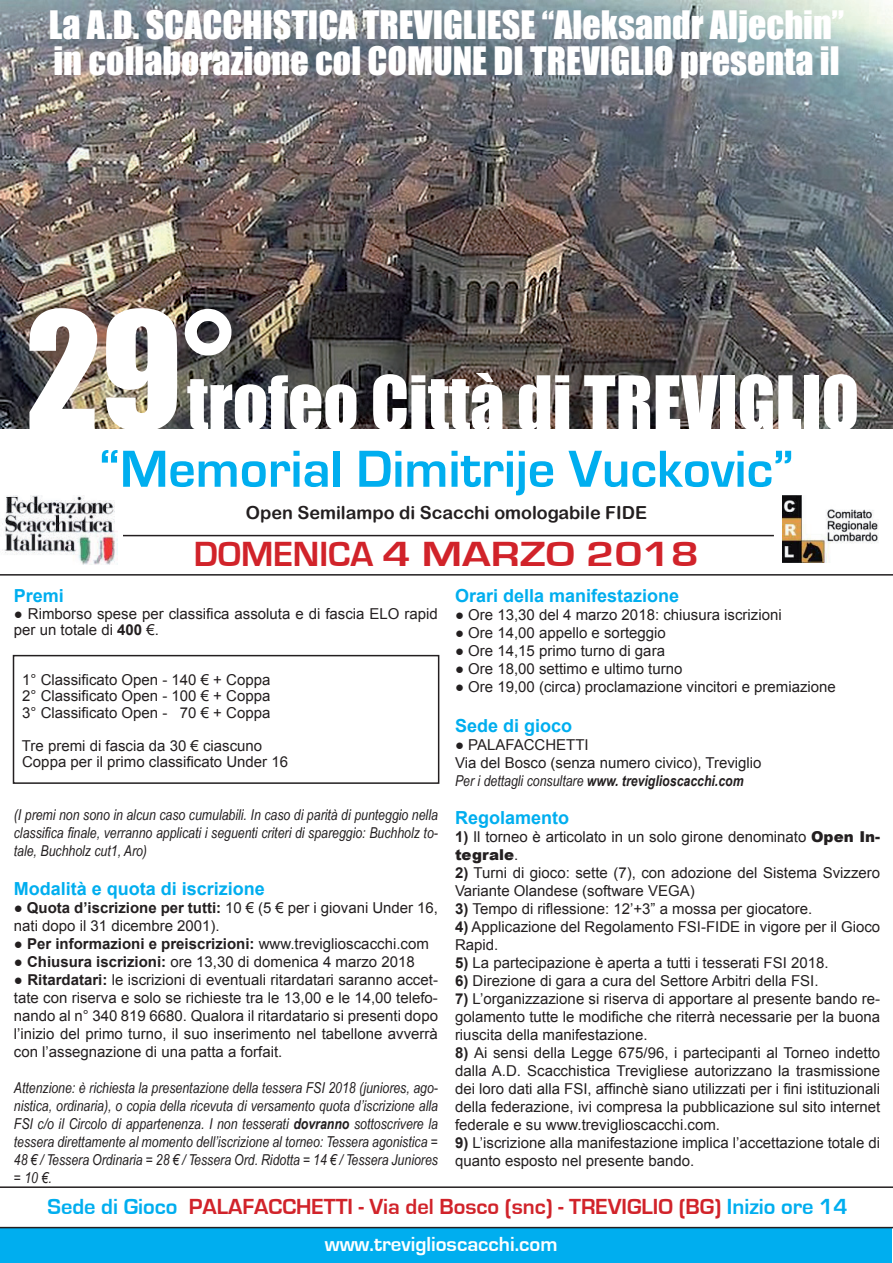
<style>
.page{position:relative;width:893px;height:1263px;background:#fff}
.page>*{position:absolute;margin:0;border:0;box-sizing:border-box;transform-origin:0 0}
.t1{font:69px "Impact";color:#fff}
.t2{font:700 54px "Eurostile";color:#00aeef}
.t3{font:36px/36px "Impact";color:#fff}
.t4{font:700 36px "Eurostile";color:#d1232a}
.t5{font:700 22.5px "Eurostile";color:#d1232a}
.t6{font:700 21px "Eurostile";color:#fff}
.t7{font:700 18px "Arial";color:#00aeef}
.t8{font:18px "Arial Rounded MT Bold";color:#231f20}
.t9{font:15px/18px "Arial";color:#231f20}
.t10{font:italic 15px/18px "Arial Narrow";color:#231f20;text-align:justify}
.t11{font:700 15px "Arial";color:#231f20}
.t12{font:italic 700 15px "Arial Narrow";color:#231f20}
.s1{font-size:150px}
.s2{font-weight:700}
.s3{font-weight:400}
.s4{font-weight:900}
.s5{color:#00aeef}
</style>
<div class="page">
<div style="left:0;top:1229px;width:891px;height:34px;background:#00aeef"></div>
<img style="left:0;top:0;width:893px;height:428px">
<hr style="left:0;top:535px;width:774px;height:1px;background:#231f20">
<hr style="left:0;top:574px;width:893px;height:2px;background:#231f20">
<hr style="left:0;top:1186px;width:893px;height:2px;background:#231f20">
<hr style="left:0;top:1227px;width:893px;height:1px;background:#231f20">
<div style="left:13px;top:655px;width:426px;height:129px;border:2px solid #231f20"></div>
<img style="left:782px;top:495px;width:96px;height:68px">
<div style="left:0;top:496px;width:122px;height:70px;background:#fff"></div>
<img style="left:2px;top:496px;width:115px;height:68px">
<h3 class="t3" style="left:49px;top:6px;width:797px">La A.D. SCACCHISTICA TREVIGLIESE “Aleksandr Aljechin” in collaborazione col COMUNE DI TREVIGLIO presenta il</h3>
<h1 class="t1" style="left:26px;top:349px;width:835px"><span class="s1">29°</span>trofeo Città di TREVIGLIO</h1>
<h2 class="t2" style="left:100px;top:440px;width:695px">“Memorial Dimitrije Vuckovic”</h2>
<p class="t8" style="left:246px;top:502px;width:403px">Open Semilampo di Scacchi omologabile FIDE</p>
<h3 class="t4" style="left:194px;top:535px;width:507px">DOMENICA 4 MARZO 2018</h3>
<p class="t7" style="left:14px;top:584px;width:52px">Premi</p>
<p class="t9" style="left:14px;top:605px;width:426px;line-height:16.5px">● Rimborso spese per classifica assoluta e di fascia ELO rapid per un totale di <span class="s2">400</span> €.</p>
<p class="t9" style="left:22px;top:671px;width:250px;line-height:16.5px;text-align:justify">1° Classificato Open - 140 € + Coppa 2° Classificato Open - 100 € + Coppa 3° Classificato Open - 70 € + Coppa</p>
<p class="t9" style="left:22px;top:737px;width:268px;line-height:16.5px">Tre premi di fascia da 30 € ciascuno<br>Coppa per il primo classificato Under 16</p>
<p class="t10" style="left:14px;top:805px;width:426px">(I premi non sono in alcun caso cumulabili. In caso di parità di punteggio nella classifica finale, verranno applicati i seguenti criteri di spareggio: Buchholz to&shy;tale, Buchholz cut1, Aro)</p>
<p class="t7" style="left:14px;top:877px;width:253px">Modalità e quota di iscrizione</p>
<p class="t9" style="left:14px;top:899px;width:426px">● <span class="s2">Quota d’iscrizione per tutti:</span> 10 € (5 € per i giovani Under 16, nati dopo il 31 dicembre 2001).</p>
<p class="t11" style="left:14px;top:934px;width:416px"><span class="s3">●</span> Per informazioni e preiscrizioni: <span class="s3">www.treviglioscacchi.com</span></p>
<p class="t9" style="left:14px;top:953px;width:402px">● <span class="s2">Chiusura iscrizioni:</span> ore 13,30 di domenica 4 marzo 2018</p>
<p class="t9" style="left:14px;top:971px;width:426px;text-align:justify">● <span class="s2">Ritardatari:</span> le iscrizioni di eventuali ritardatari saranno accet&shy;tate con riserva e solo se richieste tra le 13,00 e le 14,00 telefo&shy;nando al n° 340 819 6680. Qualora il ritardatario si presenti dopo l’inizio del primo turno, il suo inserimento nel tabellone avverrà con l’assegnazione di una patta a forfait.</p>
<p class="t10" style="left:14px;top:1079px;width:426px">Attenzione: è richiesta la presentazione della tessera FSI 2018 (juniores, ago&shy;nistica, ordinaria), o copia della ricevuta di versamento quota d’iscrizione alla FSI c/o il Circolo di appartenenza. I non tesserati <span class="s2">dovranno</span> sottoscrivere la tessera direttamente al momento dell’iscrizione al torneo: Tessera agonistica = 48 € / Tessera Ordinaria = 28 € / Tessera Ord. Ridotta = 14 € / Tessera Juniores = 10 €.</p>
<p class="t7" style="left:455px;top:584px;width:226px">Orari della manifestazione</p>
<p class="t9" style="left:455px;top:606px;width:328px">● Ore 13,30 del 4 marzo 2018: chiusura iscrizioni</p>
<p class="t9" style="left:455px;top:624px;width:212px">● Ore 14,00 appello e sorteggio</p>
<p class="t9" style="left:455px;top:642px;width:211px">● Ore 14,15 primo turno di gara</p>
<p class="t9" style="left:455px;top:660px;width:229px">● Ore 18,00 settimo e ultimo turno</p>
<p class="t9" style="left:455px;top:678px;width:382px">● Ore 19,00 (circa) proclamazione vincitori e premiazione</p>
<p class="t7" style="left:455px;top:713px;width:119px">Sede di gioco</p>
<p class="t9" style="left:455px;top:735px;width:308px">● PALAFACCHETTI<br>Via del Bosco (senza numero civico), Treviglio</p>
<p class="t12" style="left:455px;top:769px;width:290px"><span class="s3">Per i dettagli consultare</span> www. treviglioscacchi.com</p>
<p class="t7" style="left:455px;top:805px;width:116px">Regolamento</p>
<p class="t9" style="left:455px;top:827px;width:427px"><span class="s2">1)</span> Il torneo è articolato in un solo girone denominato <span class="s4">Open In&shy;tegrale</span>.</p>
<p class="t9" style="left:455px;top:863px;width:427px"><span class="s2">2)</span> Turni di gioco: sette (7), con adozione del Sistema Svizzero<br>Variante Olandese (software VEGA)</p>
<p class="t9" style="left:455px;top:899px;width:359px"><span class="s2">3)</span> Tempo di riflessione: 12’+3” a mossa per giocatore.</p>
<p class="t9" style="left:455px;top:917px;width:427px"><span class="s2">4)</span> Applicazione del Regolamento FSI-FIDE in vigore per il Gioco<br>Rapid.</p>
<p class="t9" style="left:455px;top:953px;width:375px"><span class="s2">5)</span> La partecipazione è aperta a tutti i tesserati FSI 2018.</p>
<p class="t9" style="left:455px;top:971px;width:365px"><span class="s2">6)</span> Direzione di gara a cura del Settore Arbitri della FSI.</p>
<p class="t9" style="left:455px;top:989px;width:427px;text-align:justify"><span class="s2">7)</span> L’organizzazione si riserva di apportare al presente bando re&shy;golamento tutte le modifiche che riterrà necessarie per la buona riuscita della manifestazione.</p>
<p class="t9" style="left:455px;top:1043px;width:427px;text-align:justify"><span class="s2">8)</span> Ai sensi della Legge 675/96, i partecipanti al Torneo indetto dalla A.D. Scacchistica Trevigliese autorizzano la trasmissione dei loro dati alla FSI, affinchè siano utilizzati per i fini istituzionali della federazione, ivi compresa la pubblicazione sul sito internet federale e su www.treviglioscacchi.com.</p>
<p class="t9" style="left:455px;top:1133px;width:427px"><span class="s2">9)</span> L’iscrizione alla manifestazione implica l’accettazione totale di quanto esposto nel presente bando.</p>
<h3 class="t5" style="left:48px;top:1194px;width:801px"><span class="s5">Sede di Gioco</span> PALAFACCHETTI - Via del Bosco (snc) - TREVIGLIO (BG) <span class="s5">Inizio ore 14</span></h3>
<h3 class="t6" style="left:325px;top:1233px;width:234px">www.treviglioscacchi.com</h3>
</div>
